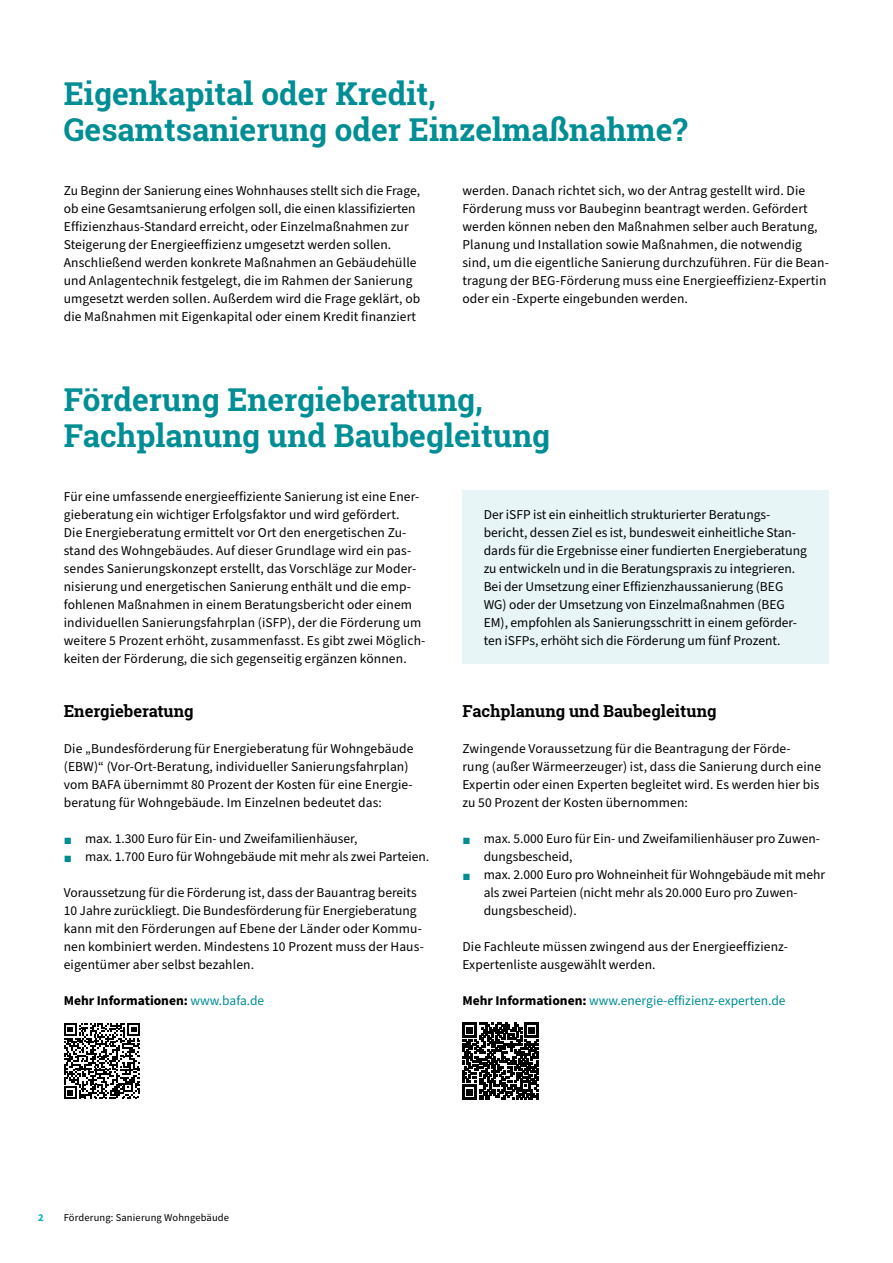
<style>
.page{position:relative;width:893px;height:1263px;background:#fff}
.page>*{position:absolute;margin:0;border:0;box-sizing:border-box;transform-origin:0 0}
.t1{font:700 31.5px/36px "Roboto Slab";color:#008e95}
.t2{font:700 16.5px "Roboto Slab";color:#000}
.t3{font:13.5px/18px "Source Sans Pro";letter-spacing:.01em;color:#000}
.t4{font:13.5px "Source Sans Pro";color:#008e95}
.t5{font:700 13.5px "Source Sans Pro";color:#000}
.t6{font:10.5px "Source Sans Pro";letter-spacing:.015em;color:#000}
.t7{font:700 10.5px "Source Sans Pro";color:#00b2bb}
.s1{font-family:"Arial";color:#008e95}
.s2{font-weight:400;color:#008e95}
.s3{font-weight:700;color:#000}
</style>
<div class="page">
<div style="left:462px;top:490px;width:367px;height:173px;background:#e8f5f6"></div>
<svg style="left:64px;top:1023px;width:76px;height:76px"></svg>
<svg style="left:462px;top:1023px;width:77px;height:76px"></svg>
<h1 class="t1" style="left:64px;top:75px;width:625px">Eigenkapital oder Kredit,<br>Gesamtsanierung oder Einzelmaßnahme?</h1>
<p class="t3" style="left:462px;top:182px;width:368px">werden. Danach richtet sich, wo der Antrag gestellt wird. Die Förderung muss vor Baubeginn beantragt werden. Gefördert werden können neben den Maßnahmen selber auch Beratung, Planung und Installation sowie Maßnahmen, die notwendig sind, um die eigentliche Sanierung durchzuführen. Für die Bean&shy;tragung der BEG-Förderung muss eine Energieeffizienz-Expertin oder ein -Experte eingebunden werden.</p>
<p class="t3" style="left:64px;top:182px;width:358px">Zu Beginn der Sanierung eines Wohnhauses stellt sich die Frage, ob eine Gesamtsanierung erfolgen soll, die einen klassifizierten Effizienzhaus-Standard erreicht, oder Einzelmaßnahmen zur Steigerung der Energieeffizienz umgesetzt werden sollen.<br>Anschließend werden konkrete Maßnahmen an Gebäudehülle und Anlagentechnik festgelegt, die im Rahmen der Sanierung umgesetzt werden sollen. Außerdem wird die Frage geklärt, ob die Maßnahmen mit Eigenkapital oder einem Kredit finanziert</p>
<h1 class="t1" style="left:64px;top:381px;width:488px">Förderung Energieberatung,<br>Fachplanung und Baubegleitung</h1>
<p class="t3" style="left:64px;top:488px;width:363px">Für eine umfassende energieeffiziente Sanierung ist eine Ener&shy;gieberatung ein wichtiger Erfolgsfaktor und wird gefördert.<br>Die Energieberatung ermittelt vor Ort den energetischen Zu&shy;stand des Wohngebäudes. Auf dieser Grundlage wird ein pas&shy;sendes Sanierungskonzept erstellt, das Vorschläge zur Moder&shy;nisierung und energetischen Sanierung enthält und die emp&shy;fohlenen Maßnahmen in einem Beratungsbericht oder einem individuellen Sanierungsfahrplan (iSFP), der die Förderung um weitere 5 Prozent erhöht, zusammenfasst. Es gibt zwei Möglich&shy;keiten der Förderung, die sich gegenseitig ergänzen können.</p>
<p class="t2" style="left:64px;top:700px;width:131px">Energieberatung</p>
<p class="t3" style="left:64px;top:740px;width:351px">Die „Bundesförderung für Energieberatung für Wohngebäude (EBW)“ (Vor-Ort-Beratung, individueller Sanierungsfahrplan) vom BAFA übernimmt 80 Prozent der Kosten für eine Energie&shy;beratung für Wohngebäude. Im Einzelnen bedeutet das:</p>
<p class="t3" style="left:64px;top:830px;width:295px"><span class="s1">■</span> max. 1.300 Euro für Ein- und Zweifamilienhäuser,</p>
<p class="t3" style="left:64px;top:848px;width:367px"><span class="s1">■</span> max. 1.700 Euro für Wohngebäude mit mehr als zwei Parteien.</p>
<p class="t3" style="left:64px;top:884px;width:362px">Voraussetzung für die Förderung ist, dass der Bauantrag bereits 10 Jahre zurückliegt. Die Bundesförderung für Energieberatung kann mit den Förderungen auf Ebene der Länder oder Kommu&shy;nen kombiniert werden. Mindestens 10 Prozent muss der Haus&shy;eigentümer aber selbst bezahlen.</p>
<p class="t5" style="left:64px;top:991px;width:202px">Mehr Informationen: <span class="s2">www.bafa.de</span></p>
<p class="t3" style="left:484px;top:506px;width:325px">Der iSFP ist ein einheitlich strukturierter Beratungs&shy;bericht, dessen Ziel es ist, bundesweit einheitliche Stan&shy;dards für die Ergebnisse einer fundierten Energieberatung zu entwickeln und in die Beratungspraxis zu integrieren.<br>Bei der Umsetzung einer Effizienzhaussanierung (BEG WG) oder der Umsetzung von Einzelmaßnahmen (BEG EM), empfohlen als Sanierungsschritt in einem geförder&shy;ten iSFPs, erhöht sich die Förderung um fünf Prozent.</p>
<p class="t2" style="left:462px;top:700px;width:256px">Fachplanung und Baubegleitung</p>
<p class="t3" style="left:462px;top:740px;width:360px">Zwingende Voraussetzung für die Beantragung der Förde-<br>rung (außer Wärmeerzeuger) ist, dass die Sanierung durch eine Expertin oder einen Experten begleitet wird. Es werden hier bis zu 50 Prozent der Kosten übernommen:</p>
<p class="t3" style="left:484px;top:830px;width:338px;text-indent:-21px"><span class="s1">■</span> max. 5.000 Euro für Ein- und Zweifamilienhäuser pro Zuwen&shy;dungsbescheid,</p>
<p class="t3" style="left:484px;top:866px;width:343px;text-indent:-21px"><span class="s1">■</span> max. 2.000 Euro pro Wohneinheit für Wohngebäude mit mehr als zwei Parteien (nicht mehr als 20.000 Euro pro Zuwen&shy;dungsbescheid).</p>
<p class="t3" style="left:462px;top:938px;width:325px">Die Fachleute müssen zwingend aus der Energieeffizienz--<br>Expertenliste ausgewählt werden.</p>
<p class="t4" style="left:462px;top:991px;width:325px"><span class="s3">Mehr Informationen:</span> www.energie-effizienz-experten.de</p>
<p class="t7" style="left:38px;top:1210px;width:7px">2</p>
<p class="t6" style="left:64px;top:1211px;width:167px">Förderung: Sanierung Wohngebäude</p>
</div>
